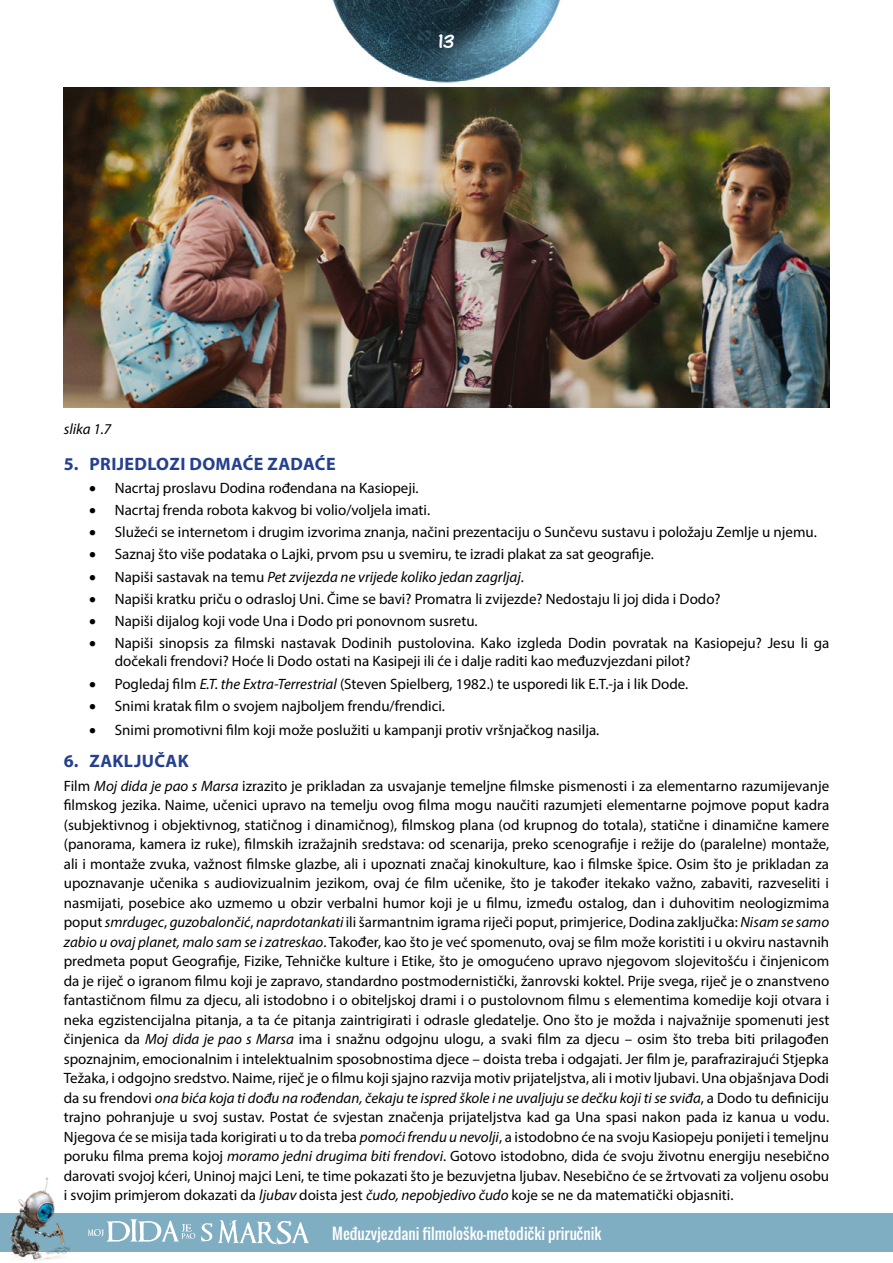
<style>
.page{position:relative;width:893px;height:1263px;background:#fff}
.page>*{position:absolute;margin:0;border:0;box-sizing:border-box;transform-origin:0 0}
.t1{font:21px "MR RED";color:#fff}
.t2{font:700 18px "Myriad Pro";letter-spacing:.02em;color:#25408f}
.basic_p{font:15px/19.5px "Myriad Pro";color:#000}
.basic_p-2{font:italic 15px "Myriad Pro";color:#000}
.t3{font:15px "Oswald";color:#fff}
.s1{font-style:normal}
.s2{font-style:italic}
</style>
<div class="page">
<img style="left:34px;top:0;width:796px;height:1261px">
<div style="left:0;top:1213px;width:893px;height:39px;background:#7fadc2"></div>
<svg style="left:88px;top:1219px;width:221px;height:26px"></svg>
<img style="left:10px;top:1174px;width:63px;height:86px">
<img style="left:64px;top:87px;width:765px;height:321px">
<h1 class="t1" style="left:438px;top:29px;width:17px">13</h1>
<p class="basic_p-2" style="left:64px;top:420px;width:49px">slika 1.7</p>
<p class="t2" style="left:64px;top:453px;width:273px">5. PRIJEDLOZI DOMAĆE ZADAĆE</p>
<p class="basic_p" style="left:89px;top:478px;width:331px">• Nacrtaj proslavu Dodina rođendana na Kasiopeji.</p>
<p class="basic_p" style="left:89px;top:500px;width:342px">• Nacrtaj frenda robota kakvog bi volio/voljela imati.</p>
<p class="basic_p" style="left:89px;top:522px;width:729px">• Služeći se internetom i drugim izvorima znanja, načini prezentaciju o Sunčevu sustavu i položaju Zemlje u njemu.</p>
<p class="basic_p" style="left:89px;top:544px;width:566px">• Saznaj što više podataka o Lajki, prvom psu u svemiru, te izradi plakat za sat geografije.</p>
<p class="basic_p-2" style="left:89px;top:567px;width:436px">• <span class="s1">Napiši sastavak na temu</span> Pet zvijezda ne vrijede koliko jedan zagrljaj<span class="s1">.</span></p>
<p class="basic_p" style="left:89px;top:589px;width:633px">• Napiši kratku priču o odrasloj Uni. Čime se bavi? Promatra li zvijezde? Nedostaju li joj dida i Dodo?</p>
<p class="basic_p" style="left:89px;top:611px;width:390px">• Napiši dijalog koji vode Una i Dodo pri ponovnom susretu.</p>
<p class="basic_p" style="left:115px;top:634px;width:716px;line-height:18px;text-indent:-26px">• Napiši sinopsis za filmski nastavak Dodinih pustolovina. Kako izgleda Dodin povratak na Kasiopeju? Jesu li ga dočekali frendovi? Hoće li Dodo ostati na Kasipeji ili će i dalje raditi kao međuzvjezdani pilot?</p>
<p class="basic_p" style="left:89px;top:674px;width:601px">• Pogledaj film <span class="s2">E.T. the Extra-Terrestrial</span> (Steven Spielberg, 1982.) te usporedi lik E.T.-ja i lik Dode.</p>
<p class="basic_p" style="left:89px;top:696px;width:357px">• Snimi kratak film o svojem najboljem frendu/frendici.</p>
<p class="basic_p" style="left:89px;top:720px;width:511px">• Snimi promotivni film koji može poslužiti u kampanji protiv vršnjačkog nasilja.</p>
<p class="t2" style="left:64px;top:749px;width:126px">6. ZAKLJUČAK</p>
<p class="basic_p" style="left:64px;top:776px;width:767px;text-align:justify">Film <span class="s2">Moj dida je pao s Marsa</span> izrazito je prikladan za usvajanje temeljne filmske pismenosti i za elementarno razumijevanje filmskog jezika. Naime, učenici upravo na temelju ovog filma mogu naučiti razumjeti elementarne pojmove poput kadra (subjektivnog i objektivnog, statičnog i dinamičnog), filmskog plana (od krupnog do totala), statične i dinamične kamere (panorama, kamera iz ruke), filmskih izražajnih sredstava: od scenarija, preko scenografije i režije do (paralelne) montaže, ali i montaže zvuka, važnost filmske glazbe, ali i upoznati značaj kinokulture, kao i filmske špice. Osim što je prikladan za upoznavanje učenika s audiovizualnim jezikom, ovaj će film učenike, što je također itekako važno, zabaviti, razveseliti i nasmijati, posebice ako uzmemo u obzir verbalni humor koji je u filmu, između ostalog, dan i duhovitim neologizmima poput <span class="s2">smrdugec</span>, <span class="s2">guzobalončić</span>, <span class="s2">naprdotankati</span> ili šarmantnim igrama riječi poput, primjerice, Dodina zaključka: <span class="s2">Nisam se samo zabio u ovaj planet, malo sam se i zatreskao</span>. Također, kao što je već spomenuto, ovaj se film može koristiti i u okviru nastavnih predmeta poput Geografije, Fizike, Tehničke kulture i Etike, što je omogućeno upravo njegovom slojevitošću i činjenicom da je riječ o igranom filmu koji je zapravo, standardno postmodernistički, žanrovski koktel. Prije svega, riječ je o znanstveno fantastičnom filmu za djecu, ali istodobno i o obiteljskoj drami i o pustolovnom filmu s elementima komedije koji otvara i neka egzistencijalna pitanja, a ta će pitanja zaintrigirati i odrasle gledatelje. Ono što je možda i najvažnije spomenuti jest činjenica da <span class="s2">Moj dida je pao s Marsa</span> ima i snažnu odgojnu ulogu, a svaki film za djecu – osim što treba biti prilagođen spoznajnim, emocionalnim i intelektualnim sposobnostima djece – doista treba i odgajati. Jer film je, parafrazirajući Stjepka Težaka, i odgojno sredstvo. Naime, riječ je o filmu koji sjajno razvija motiv prijateljstva, ali i motiv ljubavi. Una objašnjava Dodi da su frendovi <span class="s2">ona bića koja ti dođu na rođendan, čekaju te ispred škole i ne uvaljuju se dečku koji ti se sviđa</span>, a Dodo tu definiciju trajno pohranjuje u svoj sustav. Postat će svjestan značenja prijateljstva kad ga Una spasi nakon pada iz kanua u vodu.<br>Njegova će se misija tada korigirati u to da treba <span class="s2">pomoći frendu u nevolji</span>, a istodobno će na svoju Kasiopeju ponijeti i temeljnu poruku filma prema kojoj <span class="s2">moramo jedni drugima biti frendovi</span>. Gotovo istodobno, dida će svoju životnu energiju nesebično darovati svojoj kćeri, Uninoj majci Leni, te time pokazati što je bezuvjetna ljubav. Nesebično će se žrtvovati za voljenu osobu i svojim primjerom dokazati da <span class="s2">ljubav</span> doista jest <span class="s2">čudo, nepobjedivo čudo</span> koje se ne da matematički objasniti.</p>
<p class="t3" style="left:332px;top:1222px;width:271px">Međuzvjezdani filmološko-metodički priručnik</p>
</div>
